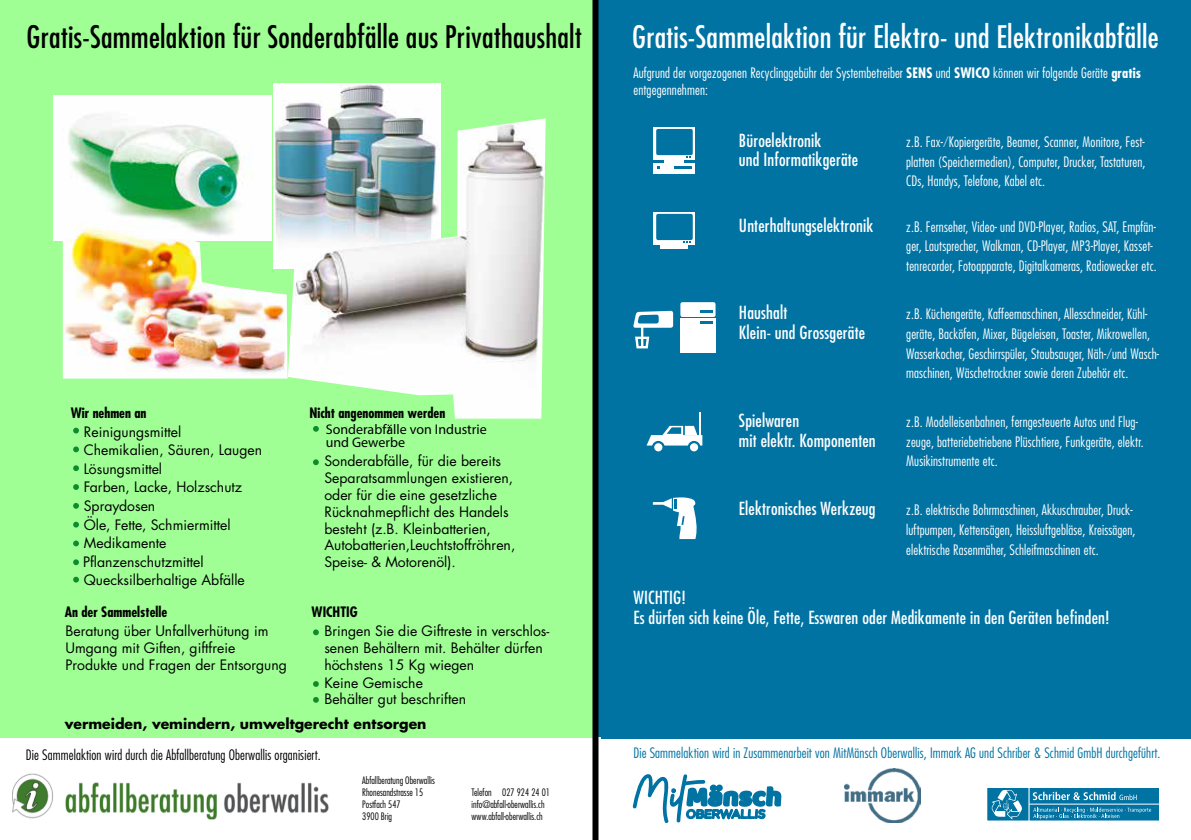
<style>
.page{position:relative;width:1191px;height:840px;background:#fff}
.page>*{position:absolute;margin:0;border:0;box-sizing:border-box;transform-origin:0 0}
.t1{font:condensed 30.2px "Futura";letter-spacing:.01em;color:#000}
.t2{font:condensed 30.2px "Futura";letter-spacing:.01em;color:#fff}
.t3{font:condensed 17.6px/19.6px "Futura";letter-spacing:.01em;color:#fff}
.t4{font:300 condensed 14px/19.6px "Futura";letter-spacing:.01em;color:#fff}
.t5{font:14px/16.8px "Futura";color:#000}
.t6{font:300 condensed 14px "Futura";letter-spacing:.01em;color:#0073a3}
.t7{font:300 condensed 14px "Futura";letter-spacing:.01em;color:#000}
.t8{font:700 condensed 14px "Futura";color:#000}
.t9{font:700 14px "Futura";color:#000}
.t10{font:14px/13.2px "Myriad Pro";color:#000}
.t11{font:300 condensed 10px/12px "Futura";color:#000}
.s1{font-weight:700}
</style>
<div class="page">
<img style="left:13px;top:773px;width:316px;height:46px">
<div style="left:0;top:0;width:595px;height:737px;background:#9fff95"></div>
<img style="left:53px;top:95px;width:218px;height:145px">
<img style="left:274px;top:83px;width:166px;height:137px">
<img style="left:63px;top:220px;width:225px;height:158px">
<img style="left:288px;top:118px;width:257px;height:300px">
<svg style="left:313px;top:426px;width:6px;height:5px"></svg>
<svg style="left:313px;top:459px;width:6px;height:6px"></svg>
<svg style="left:313px;top:629px;width:6px;height:6px"></svg>
<svg style="left:313px;top:681px;width:6px;height:5px"></svg>
<svg style="left:313px;top:697px;width:6px;height:5px"></svg>
<svg style="left:73px;top:427px;width:6px;height:6px"></svg>
<svg style="left:73px;top:446px;width:6px;height:6px"></svg>
<svg style="left:73px;top:465px;width:6px;height:6px"></svg>
<svg style="left:73px;top:484px;width:6px;height:5px"></svg>
<svg style="left:73px;top:503px;width:6px;height:5px"></svg>
<svg style="left:73px;top:521px;width:6px;height:6px"></svg>
<svg style="left:73px;top:540px;width:6px;height:6px"></svg>
<svg style="left:73px;top:559px;width:6px;height:6px"></svg>
<svg style="left:73px;top:576px;width:6px;height:6px"></svg>
<div style="left:595px;top:0;width:596px;height:736px;background:#0073a3"></div>
<svg style="left:654px;top:127px;width:41px;height:33px"></svg>
<div style="left:656px;top:129px;width:37px;height:26px;background:#0073a3;border-radius:2px"></div>
<div style="left:654px;top:164px;width:41px;height:10px;background:#fff"></div>
<div style="left:664px;top:159px;width:20px;height:10px;background:#fff"></div>
<hr style="left:674px;top:166px;width:18px;height:3px;background:#0073a3">
<svg style="left:654px;top:212px;width:41px;height:33px"></svg>
<div style="left:656px;top:214px;width:37px;height:26px;background:#0073a3;border-radius:2px"></div>
<hr style="left:660px;top:244px;width:28px;height:4px;background:#fff">
<div style="left:680px;top:302px;width:35px;height:15px;background:#fff;border-radius:2px"></div>
<div style="left:680px;top:318px;width:35px;height:34px;background:#fff"></div>
<svg style="left:700px;top:321px;width:13px;height:3px"></svg>
<svg style="left:700px;top:310px;width:13px;height:3px"></svg>
<svg style="left:633px;top:310px;width:40px;height:17px"></svg>
<svg style="left:635px;top:335px;width:15px;height:14px"></svg>
<hr style="left:641px;top:324px;width:2px;height:23px;background:#fff">
<hr style="left:699px;top:412px;width:2px;height:24px;background:#fff">
<div style="left:653px;top:442px;width:10px;height:10px;background:#fff;border-radius:50%"></div>
<div style="left:652px;top:440px;width:12px;height:13px;border:2px solid #0073a3;border-radius:50%"></div>
<div style="left:689px;top:442px;width:10px;height:10px;background:#fff;border-radius:50%"></div>
<div style="left:687px;top:440px;width:13px;height:13px;border:2px solid #0073a3;border-radius:50%"></div>
<svg style="left:646px;top:425px;width:56px;height:20px"></svg>
<svg style="left:652px;top:497px;width:45px;height:41px"></svg>
<svg style="left:987px;top:788px;width:172px;height:32px;background:#2c8bb2"></svg>
<img style="left:844px;top:768px;width:76px;height:53px">
<svg style="left:632px;top:736px;width:150px;height:87px"></svg>
<div style="left:592px;top:0;width:6px;height:839px;background:#000"></div>
<h1 class="t1" style="left:27px;top:18px;width:556px">Gratis-Sammelaktion für Sonderabfälle aus Privathaushalt</h1>
<h1 class="t2" style="left:632px;top:18px;width:528px">Gratis-Sammelaktion für Elektro- und Elektronikabfälle</h1>
<p class="t8" style="left:71px;top:403px;width:77px">Wir nehmen an</p>
<p class="t5" style="left:84px;top:421px;width:180px;line-height:18.6px">Reinigungsmittel<br>Chemikalien, Säuren, Laugen<br>Lösungsmittel<br>Farben, Lacke, Holzschutz<br>Spraydosen<br>Öle, Fette, Schmiermittel<br>Medikamente</p>
<p class="t5" style="left:84px;top:571px;width:163px">Quecksilberhaltige Abfälle</p>
<p class="t5" style="left:83px;top:553px;width:122px">Pflanzenschutzmittel</p>
<p class="t8" style="left:65px;top:602px;width:104px">An der Sammelstelle</p>
<p class="t5" style="left:65px;top:622px;width:223px">Beratung über Unfallverhütung im<br>Umgang mit Giften, giftfreie<br>Produkte und Fragen der Entsorgung</p>
<p class="t8" style="left:309px;top:403px;width:137px">Nicht angenommen werden</p>
<p class="t5" style="left:324px;top:452px;width:192px">Sonderabfälle, für die bereits<br>Separatsammlungen existieren, oder für die eine gesetzliche<br>Rücknahmepflicht des Handels besteht (z.B. Kleinbatterien,<br>Autobatterien,Leuchtstoffröhren,<br>Speise- &amp; Motorenöl).</p>
<p class="t10" style="left:326px;top:422px;width:162px">Sonderabfälle von Industrie und Gewerbe</p>
<p class="t8" style="left:311px;top:602px;width:48px">WICHTIG</p>
<p class="t5" style="left:324px;top:622px;width:227px">Bringen Sie die Giftreste in verschlos&shy;senen Behältern mit. Behälter dürfen höchstens 15 Kg wiegen</p>
<p class="t5" style="left:324px;top:673px;width:143px">Keine Gemische<br>Behälter gut beschriften</p>
<p class="t9" style="left:65px;top:714px;width:363px">vermeiden, vemindern, umweltgerecht entsorgen</p>
<p class="t7" style="left:26px;top:745px;width:296px">Die Sammelaktion wird durch die Abfallberatung Oberwallis organisiert.</p>
<p class="t11" style="left:362px;top:773px;width:74px">Abfallberatung Oberwallis<br>Rhonesandstrasse 15<br>Postfach 547<br>3900 Brig</p>
<p class="t11" style="left:471px;top:785px;width:80px">Telefon 027 924 24 01 info@abfall-oberwallis.ch www.abfall-oberwallis.ch</p>
<p class="t4" style="left:633px;top:63px;width:509px;line-height:17.6px">Aufgrund der vorgezogenen Recyclinggebühr der Systembetreiber <span class="s1">SENS</span> und <span class="s1">SWICO</span> können wir folgende Geräte <span class="s1">gratis </span>entgegennehmen:</p>
<p class="t3" style="left:739px;top:130px;width:121px">Büroelektronik<br>und Informatikgeräte</p>
<p class="t3" style="left:739px;top:215px;width:136px">Unterhaltungselektronik</p>
<p class="t3" style="left:739px;top:302px;width:128px">Haushalt<br>Klein- und Grossgeräte</p>
<p class="t3" style="left:739px;top:410px;width:138px">Spielwaren<br>mit elektr. Komponenten</p>
<p class="t3" style="left:739px;top:498px;width:138px">Elektronisches Werkzeug</p>
<p class="t4" style="left:906px;top:131px;width:241px;text-align:justify">z.B. Fax- ⁄Kopiergeräte, Beamer, Scanner, Monitore, Fest&shy;platten (Speichermedien), Computer, Drucker, Tastaturen, CDs, Handys, Telefone, Kabel etc.</p>
<p class="t4" style="left:906px;top:216px;width:252px">z.B. Fernseher, Video- und DVD-Player, Radios, SAT, Empfän&shy;ger, Lautsprecher, Walkman, CD-Player, MP3-Player, Kasset&shy;tenrecorder, Fotoapparate, Digitalkameras, Radiowecker etc.</p>
<p class="t4" style="left:906px;top:304px;width:254px">z.B. Küchengeräte, Kaffeemaschinen, Allesschneider, Kühl&shy;geräte, Backöfen, Mixer, Bügeleisen, Toaster, Mikrowellen, Wasserkocher, Geschirrspüler, Staubsauger, Näh- ⁄und Wasch&shy;maschinen, Wäschetrockner sowie deren Zubehör etc.</p>
<p class="t4" style="left:906px;top:411px;width:239px">z.B. Modelleisenbahnen, ferngesteuerte Autos und Flug&shy;zeuge, batteriebetriebene Plüschtiere, Funkgeräte, elektr.<br>Musikinstrumente etc.</p>
<p class="t4" style="left:906px;top:499px;width:231px">z.B. elektrische Bohrmaschinen, Akkuschrauber, Druck&shy;luftpumpen, Kettensägen, Heissluftgebläse, Kreissägen, elektrische Rasenmäher, Schleifmaschinen etc.</p>
<p class="t3" style="left:633px;top:587px;width:478px">WICHTIG!<br>Es dürfen sich keine Öle, Fette, Esswaren oder Medikamente in den Geräten befinden!</p>
<p class="t6" style="left:633px;top:743px;width:528px">Die Sammelaktion wird in Zusammenarbeit von MitMänsch Oberwallis, Immark AG und Schriber &amp; Schmid GmbH durchgeführt.</p>
</div>
